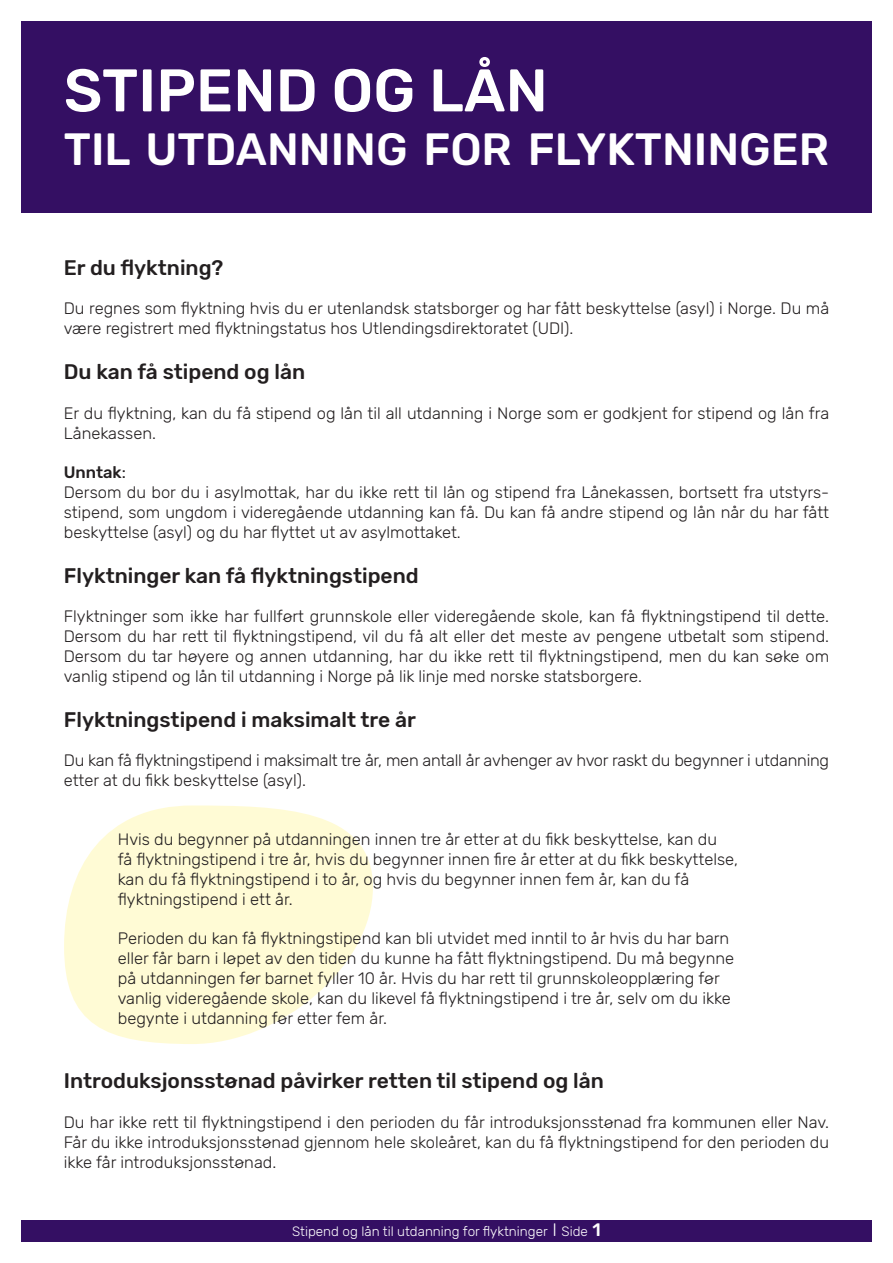
<style>
.page{position:relative;width:893px;height:1263px;background:#fff}
.page>*{position:absolute;margin:0;border:0;box-sizing:border-box;transform-origin:0 0}
.t1{font:500 60px "Rubik";color:#fff}
.t2{font:500 45px "Rubik";color:#fff}
.t3{font:500 21px "Rubik";color:#231f20}
.t4{font:300 16.5px/19.8px "Rubik";color:#231f20}
.t5{font:500 16.5px "Rubik";color:#231f20}
.t6{font:300 13.5px "Rubik";color:#fff}
.s1{font-weight:400}
.s2{font-size:18px}
.s3{font-weight:500;font-size:18px}
</style>
<div class="page">
<svg style="left:64px;top:805px;width:309px;height:239px;fill:#fffbd5"></svg>
<div style="left:21px;top:21px;width:851px;height:192px;background:#340f63"></div>
<div style="left:21px;top:1220px;width:851px;height:22px;background:#340f63"></div>
<p class="t1" style="left:64px;top:56px;width:486px">STIPEND OG LÅN</p>
<p class="t2" style="left:64px;top:124px;width:767px">TIL UTDANNING FOR FLYKTNINGER</p>
<p class="t3" style="left:64px;top:255px;width:161px">Er du flyktning?</p>
<p class="t4" style="left:64px;top:299px;width:767px">Du regnes som flyktning hvis du er utenlandsk statsborger og har fått beskyttelse (asyl) i Norge. Du må være registrert med flyktningstatus hos Utlendingsdirektoratet (UDI).</p>
<p class="t3" style="left:64px;top:360px;width:243px">Du kan få stipend og lån</p>
<p class="t4" style="left:64px;top:404px;width:767px">Er du flyktning, kan du få stipend og lån til all utdanning i Norge som er godkjent for stipend og lån fra<br>Lånekassen.</p>
<p class="t5" style="left:64px;top:463px;width:64px">Unntak<span class="s1">:</span></p>
<p class="t4" style="left:64px;top:483px;width:767px;text-align:justify">Dersom du bor du i asylmottak, har du ikke rett til lån og stipend fra Lånekassen, bortsett fra utstyrs&shy;stipend, som ungdom i videregående utdanning kan få. Du kan få andre stipend og lån når du har fått beskyttelse (asyl) og du har flyttet ut av asylmottaket.</p>
<p class="t3" style="left:64px;top:563px;width:356px">Flyktninger kan få flyktningstipend</p>
<p class="t4" style="left:64px;top:607px;width:767px">Flyktninger som ikke har fullført grunnskole eller videregående skole, kan få flyktningstipend til dette.<br>Dersom du har rett til flyktningstipend, vil du få alt eller det meste av pengene utbetalt som stipend.</p>
<p class="t4" style="left:64px;top:647px;width:767px">Dersom du tar høyere og annen utdanning, har du ikke rett til flyktningstipend, men du kan søke om vanlig stipend og lån til utdanning i Norge på lik linje med norske statsborgere.</p>
<p class="t3" style="left:64px;top:707px;width:354px">Flyktningstipend i maksimalt tre år</p>
<p class="t4" style="left:64px;top:751px;width:767px">Du kan få flyktningstipend i maksimalt tre år, men antall år avhenger av hvor raskt du begynner i utdanning etter at du fikk beskyttelse (asyl).</p>
<p class="t4" style="left:118px;top:830px;width:601px">Hvis du begynner på utdanningen innen tre år etter at du fikk beskyttelse, kan du</p>
<p class="t4" style="left:118px;top:850px;width:622px">få flyktningstipend i tre år, hvis du begynner innen fire år etter at du fikk beskyttelse,</p>
<p class="t4" style="left:118px;top:870px;width:573px">kan du få flyktningstipend i to år, og hvis du begynner innen fem år, kan du få</p>
<p class="t4" style="left:118px;top:890px;width:177px">flyktningstipend i ett år.</p>
<p class="t4" style="left:118px;top:929px;width:613px">Perioden du kan få flyktningstipend kan bli utvidet med inntil to år hvis du har barn</p>
<p class="t4" style="left:118px;top:949px;width:618px">eller får barn i løpet av den tiden du kunne ha fått flyktningstipend. Du må begynne</p>
<p class="t4" style="left:118px;top:969px;width:603px">på utdanningen før barnet fyller 10 år. Hvis du har rett til grunnskoleopplæring før</p>
<p class="t4" style="left:118px;top:989px;width:615px">vanlig videregående skole, kan du likevel få flyktningstipend i tre år, selv om du ikke</p>
<p class="t4" style="left:118px;top:1008px;width:271px">begynte i utdanning før etter fem år.</p>
<p class="t3" style="left:64px;top:1069px;width:542px">Introduksjonsstønad påvirker retten til stipend og lån</p>
<p class="t4" style="left:64px;top:1113px;width:767px;text-align:justify">Du har ikke rett til flyktningstipend i den perioden du får introduksjonsstønad fra kommunen eller Nav.<br>Får du ikke introduksjonsstønad gjennom hele skoleåret, kan du få flyktningstipend for den perioden du ikke får introduksjonsstønad.</p>
<p class="t6" style="left:292px;top:1224px;width:310px">Stipend og lån til utdanning for flyktninger <span class="s2">I</span> Side <span class="s3">1</span></p>
</div>
